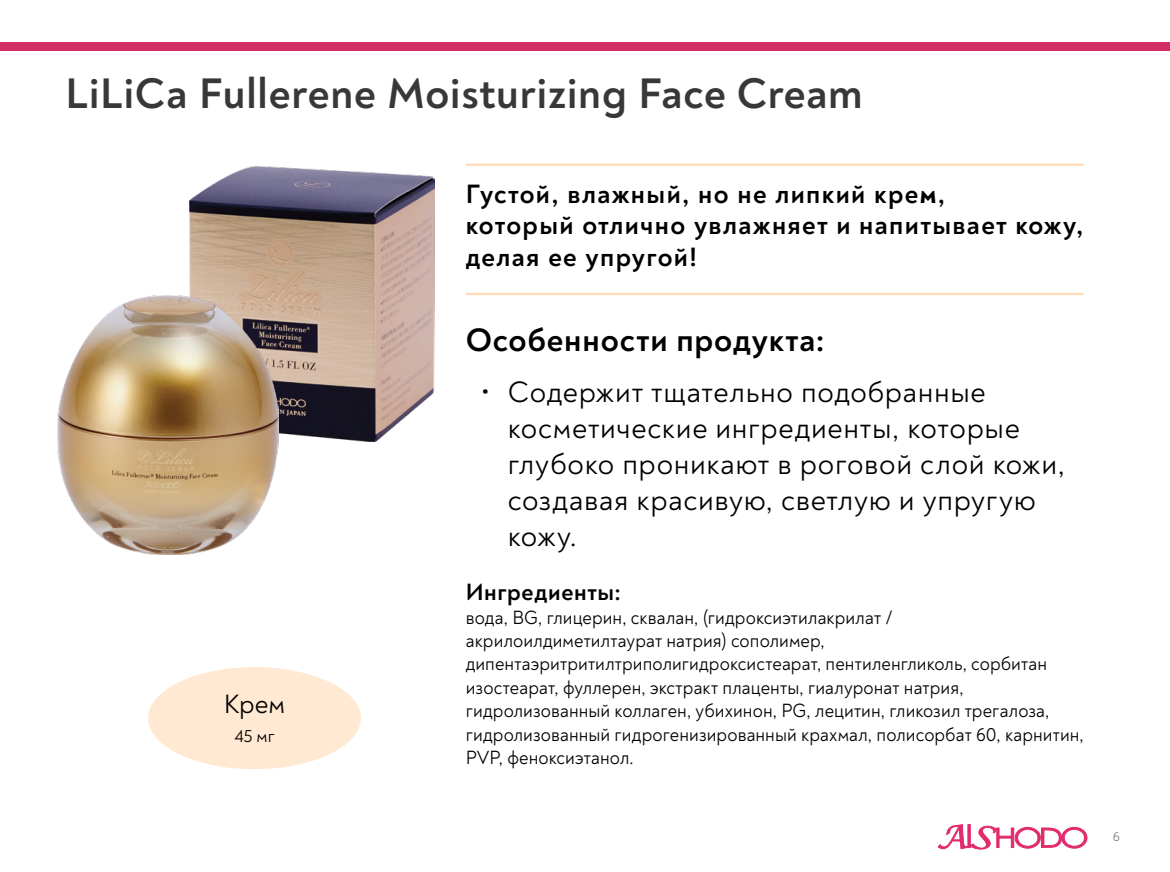
<style>
.page{position:relative;width:1170px;height:872px;background:#fff}
.page>*{position:absolute;margin:0;border:0;box-sizing:border-box;transform-origin:0 0}
.t1{font:700 43.5px "Noah";letter-spacing:.02em;color:#383838}
.t2{font:700 33px "Noah";letter-spacing:.025em;color:#000}
.t3{font:30px/36px "Noah";letter-spacing:.02em;color:#000}
.t4{font:700 27px/31.5px "Noah";letter-spacing:.05em;color:#000}
.t5{font:27px "Noah";color:#000}
.t6{font:700 24px "Noah";letter-spacing:.025em;color:#000}
.t7{font:19.5px/23.4px "Noah";letter-spacing:.005em;color:#000;scale:.95 1}
.t8{font:18px "Noah";color:#000}
.t9{font:13.5px "Noah";color:#7f7f7f}
</style>
<div class="page">
<div style="left:0;top:42px;width:1169px;height:9px;background:#d32e67"></div>
<svg style="left:938px;top:824px;width:149px;height:25px"></svg>
<img style="left:190px;top:166px;width:244px;height:275px">
<img style="left:58px;top:295px;width:221px;height:259px">
<div style="left:148px;top:667px;width:213px;height:102px;background:#ffe9d3;border-radius:50%"></div>
<hr style="left:466px;top:163px;width:617px;height:3px;background:#ffdbb7">
<hr style="left:466px;top:293px;width:617px;height:2px;background:#ffdbb7">
<h1 class="t1" style="left:66px;top:65px;width:798px">LiLiCa Fullerene Moisturizing Face Cream</h1>
<h3 class="t5" style="left:224px;top:687px;width:63px">Крем</h3>
<p class="t8" style="left:234px;top:725px;width:42px">45 мг</p>
<h3 class="t4" style="left:466px;top:178px;width:619px">Густой, влажный, но не липкий крем,<br>который отлично увлажняет и напитывает кожу, делая ее упругой!</h3>
<h2 class="t2" style="left:466px;top:319px;width:360px">Особенности продукта:</h2>
<h3 class="t3" style="left:508px;top:374px;width:558px;text-indent:-27px">• Содержит тщательно подобранные косметические ингредиенты, которые глубоко проникают в роговой слой кожи, создавая красивую, светлую и упругую кожу.</h3>
<p class="t6" style="left:466px;top:577px;width:157px">Ингредиенты:</p>
<p class="t7" style="left:466px;top:605px;width:652px">вода, BG, глицерин, сквалан, (гидроксиэтилакрилат / акрилоилдиметилтаурат натрия) сополимер, дипентаэритритилтриполигидроксистеарат, пентиленгликоль, сорбитан изостеарат, фуллерен, экстракт плаценты, гиалуронат натрия, гидролизованный коллаген, убихинон, PG, лецитин, гликозил трегалоза, гидролизованный гидрогенизированный крахмал, полисорбат 60, карнитин, PVP, феноксиэтанол.</p>
<p class="t9" style="left:1112px;top:828px;width:9px">6</p>
</div>
